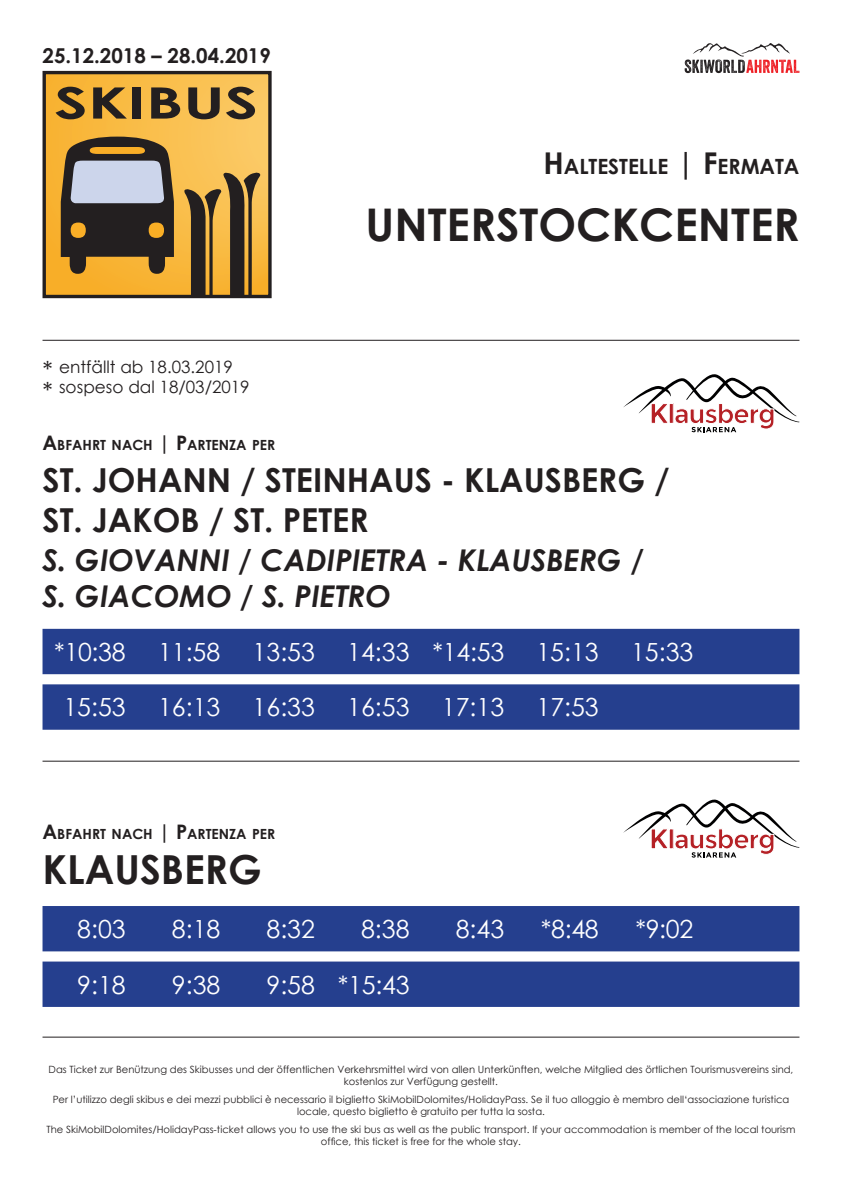
<style>
.page{position:relative;width:842px;height:1191px;background:#fff}
.page>*{position:absolute;margin:0;border:0;box-sizing:border-box;transform-origin:0 0}
.t1{font:700 45px "Century Gothic";color:#231f20}
.t2{font:700 43.3px "Century Gothic";color:#231f20;scale:1.49 1}
.t3{font:700 40px "Century Gothic";color:#231f20}
.t4{font:700 33px/39.6px "Century Gothic";color:#231f20}
.t5{font:italic 700 30px/36px "Century Gothic";color:#231f20}
.t6{font:25px "Century Gothic";color:#fff}
.t7{font:24.6px "Century Gothic";color:#231f20}
.t8{font:700 21px "Century Gothic";color:#231f20}
.t9{font:700 20.5px "Century Gothic";color:#231f20}
.t10{font:17px/20.4px "Century Gothic";color:#231f20}
.t11{font:700 14px "Century Gothic";color:#231f20}
.t12{font:10px/12px "Century Gothic";color:#231f20;text-align:center}
.s1{font-size:24.6px}
.s2{font-size:30px}
.s3{font-size:20px}
</style>
<div class="page">
<svg style="left:47px;top:75px;width:221px;height:219px;background:#f9bc47"></svg>
<div style="left:43px;top:71px;width:229px;height:227px;border:3px solid #231f20"></div>
<svg style="left:61px;top:137px;width:113px;height:137px;background:#746756"></svg>
<div style="left:149px;top:222px;width:15px;height:16px;background:#f9ae25;border-radius:50%"></div>
<svg style="left:184px;top:171px;width:76px;height:124px;background:#987535"></svg>
<hr style="left:43px;top:340px;width:756px;height:1px;background:#231f20">
<svg style="left:685px;top:43px;width:114px;height:30px"></svg>
<hr style="left:43px;top:1036px;width:756px;height:1px;background:#231f20">
<svg style="left:623px;top:374px;width:176px;height:58px"></svg>
<hr style="left:43px;top:760px;width:756px;height:1px;background:#231f20">
<svg style="left:623px;top:799px;width:176px;height:58px"></svg>
<div style="left:43px;top:629px;width:756px;height:45px;background:#253f8e"></div>
<div style="left:43px;top:684px;width:756px;height:45px;background:#253f8e"></div>
<div style="left:43px;top:906px;width:756px;height:45px;background:#253f8e"></div>
<div style="left:43px;top:961px;width:756px;height:46px;background:#253f8e"></div>
<h3 class="t9" style="left:43px;top:40px;width:230px">25.12.2018 – 28.04.2019</h3>
<h2 class="t2" style="left:54px;top:70px;width:138px">SKIBUS</h2>
<h3 class="t10" style="left:59px;top:356px;width:192px;text-indent:-17px"><span class="s1">*</span> entfällt ab 18.03.2019 sospeso dal 18/03/2019</h3>
<h3 class="t7" style="left:43px;top:373px;width:12px">*</h3>
<h3 class="t8" style="left:543px;top:150px;width:258px"><span class="s2">H</span>ALTESTELLE <span class="s2">| F</span>ERMATA</h3>
<h1 class="t1" style="left:366px;top:191px;width:435px">UNTERSTOCKCENTER</h1>
<h3 class="t11" style="left:43px;top:434px;width:234px"><span class="s3">A</span>BFAH RT NACH <span class="s3">| P</span>ARTENZA PER</h3>
<h3 class="t4" style="left:43px;top:459px;width:628px">ST. JOHANN / STEINHAUS - KLAUSBERG /<br>ST. JAKOB / ST. PETER</h3>
<h3 class="t5" style="left:43px;top:541px;width:603px">S. GIOVANNI / CADIPIETRA - KLAUSBERG /<br>S. GIACOMO / S. PIETRO</h3>
<h3 class="t6" style="left:54px;top:634px;width:73px">*10:38</h3>
<h3 class="t6" style="left:158px;top:634px;width:64px">11:58</h3>
<h3 class="t6" style="left:253px;top:634px;width:64px">13:53</h3>
<h3 class="t6" style="left:347px;top:634px;width:158px">14:33 *14:53</h3>
<h3 class="t6" style="left:536px;top:634px;width:64px">15:13</h3>
<h3 class="t6" style="left:631px;top:634px;width:64px">15:33</h3>
<h3 class="t6" style="left:63px;top:690px;width:64px">15:53</h3>
<h3 class="t6" style="left:158px;top:690px;width:64px">16:13</h3>
<h3 class="t6" style="left:253px;top:690px;width:64px">16:33</h3>
<h3 class="t6" style="left:347px;top:690px;width:64px">16:53</h3>
<h3 class="t6" style="left:442px;top:690px;width:64px">17:13</h3>
<h3 class="t6" style="left:536px;top:690px;width:64px">17:53</h3>
<h3 class="t11" style="left:43px;top:823px;width:234px"><span class="s3">A</span>BFAH RT NACH <span class="s3">| P</span>ARTENZA PER</h3>
<h3 class="t3" style="left:43px;top:838px;width:221px">KLAUSBERG</h3>
<h3 class="t6" style="left:77px;top:911px;width:50px">8:03</h3>
<h3 class="t6" style="left:172px;top:911px;width:50px">8:18</h3>
<h3 class="t6" style="left:266px;top:911px;width:50px">8:32</h3>
<h3 class="t6" style="left:361px;top:911px;width:50px">8:38</h3>
<h3 class="t6" style="left:456px;top:911px;width:50px">8:43</h3>
<h3 class="t6" style="left:541px;top:911px;width:60px">*8:48</h3>
<h3 class="t6" style="left:635px;top:911px;width:60px">*9:02</h3>
<h3 class="t6" style="left:77px;top:967px;width:50px">9:18</h3>
<h3 class="t6" style="left:172px;top:967px;width:50px">9:38</h3>
<h3 class="t6" style="left:266px;top:967px;width:145px">9:58 *15:43</h3>
<p class="t12" style="left:49px;top:1063px;width:746px">Das Ticket zur Benützung des Skibusses und der öffentlichen Verkehrsmittel wird von allen Unterkünften, welche Mitglied des örtlichen Tourismusvereins sind, kostenlos zur Verfügung gestellt.</p>
<p class="t12" style="left:53px;top:1093px;width:738px">Per l’utilizzo degli skibus e dei mezzi pubblici è necessario il biglietto SkiMobilDolomites/HolidayPass. Se il tuo alloggio è membro dell‘associazione turistica locale, questo biglietto è gratuito per tutta la sosta.</p>
<p class="t12" style="left:46px;top:1123px;width:751px">The SkiMobilDolomites/HolidayPass-ticket allows you to use the ski bus as well as the public transport. If your accommodation is member of the local tourism office, this ticket is free for the whole stay.</p>
</div>
